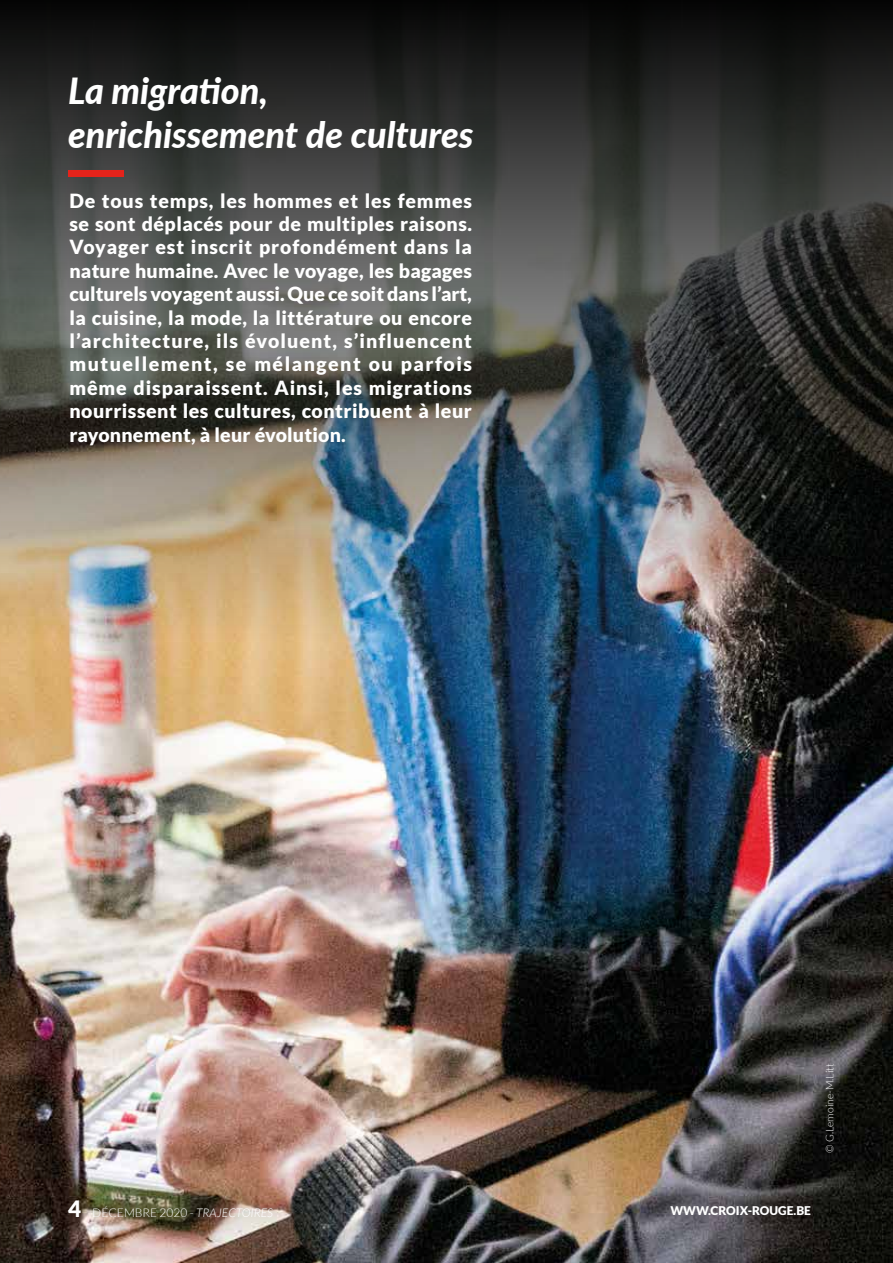
<style>
.page{position:relative;width:893px;height:1263px;background:#fff}
.page>*{position:absolute;margin:0;border:0;box-sizing:border-box;transform-origin:0 0}
.t1{font:italic 800 36px/43.2px "Lato";color:#fff}
.t2{font:900 19.5px/23.4px "Lato";letter-spacing:.01em;color:#fff;text-align:justify}
.t3{font:300 12px "Lato";color:#fff}
.t4{font:900 12px "Lato";color:#fff}
.t5{font:300 10.5px "Lato";color:#fff}
.s1{font-weight:900;font-size:22.5px}
.s2{font-style:italic}
</style>
<div class="page">
<img style="left:0;top:1143px;width:893px;height:120px">
<img style="left:0;top:0;width:893px;height:1143px">
<div style="left:69px;top:171px;width:55px;height:6px;background:#e5231b"></div>
<h1 class="t1" style="left:68px;top:68px;width:407px">La migration, enrichissement de cultures</h1>
<p class="t2" style="left:69px;top:188px;width:404px">De tous temps, les hommes et les femmes se sont déplacés pour de multiples raisons.<br>Voyager est inscrit profondément dans la nature humaine. Avec le voyage, les bagages culturels voyagent aussi. Que ce soit dans l’art, la cuisine, la mode, la littérature ou encore l’architecture, ils évoluent, s’influencent mutuellement, se mélangent ou parfois même disparaissent. Ainsi, les migrations nourrissent les cultures, contribuent à leur rayonnement, à leur évolution.</p>
<p class="t5" style="left:824px;top:1152px;width:90px;rotate:-90deg">© G.Lemoine-M.Litt</p>
<p class="t3" style="left:68px;top:1206px;width:207px"><span class="s1">4</span> DÉCEMBRE 2020 - <span class="s2">TRAJECTOIRES</span></p>
<p class="t4" style="left:670px;top:1204px;width:142px">WWW.CROIX-ROUGE.BE</p>
</div>
